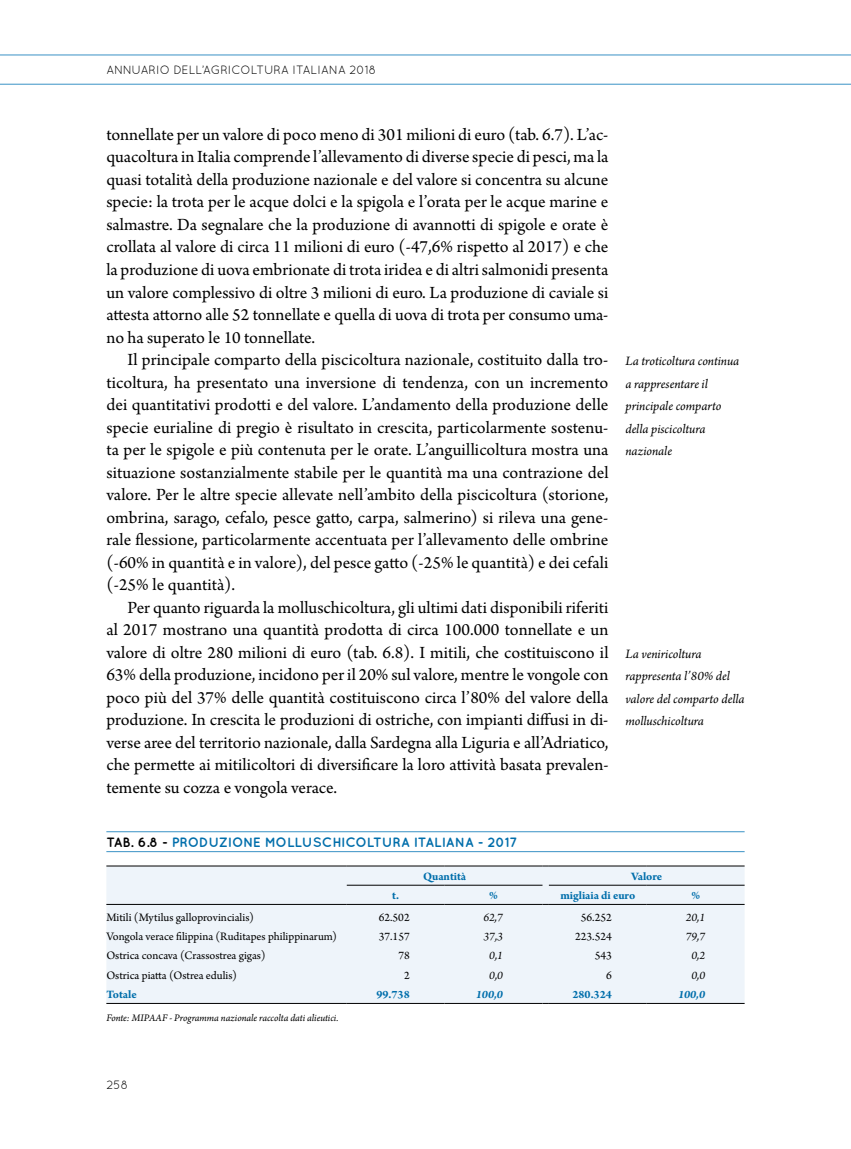
<style>
.page{position:relative;width:851px;height:1149px;background:#fff}
.page>*{position:absolute;margin:0;border:0;box-sizing:border-box;transform-origin:0 0}
.t1{font:18px/22.5px "Arno Pro";letter-spacing:.025em;color:#000;text-align:justify}
.t2{font:italic 13.5px/22.5px "Arno Pro";letter-spacing:-.005em;color:#000}
.t3{font:700 13.5px "Quicksand";color:#006eab}
.t4{font:12px "Arno Pro";color:#000}
.t5{font:700 12px "Arno Pro";color:#006eab}
.t6{font:12px "Arno Pro";letter-spacing:.025em;color:#000}
.t7{font:12px "Quicksand";color:#000}
.t8{font:italic 12px "Arno Pro";color:#000}
.t9{font:italic 700 12px "Arno Pro";color:#006eab}
.t10{font:italic 10.5px "Arno Pro";letter-spacing:-.005em;color:#000}
.s1{color:#000}
</style>
<div class="page">
<hr style="left:0;top:55px;width:850px;height:1px;background:#3a92c5">
<hr style="left:0;top:84px;width:850px;height:1px;background:#3a92c5">
<hr style="left:106px;top:831px;width:638px;height:1px;background:#3a92c5">
<hr style="left:106px;top:851px;width:638px;height:1px;background:#3a92c5">
<div style="left:106px;top:866px;width:638px;height:136px;background:#eef4fa"></div>
<hr style="left:106px;top:865px;width:241px;height:1px;background:#000">
<hr style="left:347px;top:865px;width:97px;height:1px;background:#000">
<hr style="left:444px;top:865px;width:98px;height:1px;background:#000">
<hr style="left:549px;top:865px;width:97px;height:1px;background:#000">
<hr style="left:646px;top:865px;width:98px;height:1px;background:#000">
<hr style="left:347px;top:884px;width:97px;height:1px;background:#000">
<hr style="left:444px;top:884px;width:98px;height:1px;background:#000">
<hr style="left:549px;top:884px;width:97px;height:1px;background:#000">
<hr style="left:646px;top:884px;width:98px;height:1px;background:#000">
<hr style="left:106px;top:903px;width:241px;height:1px;background:#000">
<hr style="left:347px;top:903px;width:97px;height:1px;background:#000">
<hr style="left:444px;top:903px;width:98px;height:1px;background:#000">
<hr style="left:549px;top:903px;width:97px;height:1px;background:#000">
<hr style="left:646px;top:903px;width:98px;height:1px;background:#000">
<hr style="left:106px;top:1002px;width:241px;height:1px;background:#000">
<hr style="left:347px;top:1002px;width:97px;height:1px;background:#000">
<hr style="left:444px;top:1002px;width:98px;height:1px;background:#000">
<hr style="left:549px;top:1002px;width:97px;height:1px;background:#000">
<hr style="left:646px;top:1002px;width:98px;height:1px;background:#000">
<p class="t7" style="left:106px;top:63px;width:271px">ANNUARIO DELL’AGRICOLTURA ITALIANA 2018</p>
<p class="t1" style="left:106px;top:124px;width:503px">tonnellate per un valore di poco meno di 301 milioni di euro (tab. 6.7). L’ac&shy;quacoltura in Italia comprende l’allevamento di diverse specie di pesci, ma la quasi totalità della produzione nazionale e del valore si concentra su alcune specie: la trota per le acque dolci e la spigola e l’orata per le acque marine e salmastre. Da segnalare che la produzione di avannotti di spigole e orate è crollata al valore di circa 11 milioni di euro (-47,6% rispetto al 2017) e che la produzione di uova embrionate di trota iridea e di altri salmonidi presenta un valore complessivo di oltre 3 milioni di euro. La produzione di caviale si attesta attorno alle 52 tonnellate e quella di uova di trota per consumo uma&shy;no ha superato le 10 tonnellate.</p>
<p class="t1" style="left:106px;top:349px;width:503px;text-indent:21px">Il principale comparto della piscicoltura nazionale, costituito dalla tro&shy;ticoltura, ha presentato una inversione di tendenza, con un incremento dei quantitativi prodotti e del valore. L’andamento della produzione delle specie eurialine di pregio è risultato in crescita, particolarmente sostenu&shy;ta per le spigole e più contenuta per le orate. L’anguillicoltura mostra una situazione sostanzialmente stabile per le quantità ma una contrazione del valore. Per le altre specie allevate nell’ambito della piscicoltura (storione, ombrina, sarago, cefalo, pesce gatto, carpa, salmerino) si rileva una gene&shy;rale flessione, particolarmente accentuata per l’allevamento delle ombrine (-60% in quantità e in valore), del pesce gatto (-25% le quantità) e dei cefali (-25% le quantità).</p>
<p class="t1" style="left:106px;top:597px;width:503px;text-indent:21px">Per quanto riguarda la molluschicoltura, gli ultimi dati disponibili riferiti al 2017 mostrano una quantità prodotta di circa 100.000 tonnellate e un valore di oltre 280 milioni di euro (tab. 6.8). I mitili, che costituiscono il 63% della produzione, incidono per il 20% sul valore, mentre le vongole con poco più del 37% delle quantità costituiscono circa l’80% del valore della produzione. In crescita le produzioni di ostriche, con impianti diffusi in di&shy;verse aree del territorio nazionale, dalla Sardegna alla Liguria e all’Adriatico, che permette ai mitilicoltori di diversificare la loro attività basata prevalen&shy;temente su cozza e vongola verace.</p>
<p class="t2" style="left:625px;top:350px;width:115px">La troticoltura continua a rappresentare il principale comparto della piscicoltura nazionale</p>
<p class="t2" style="left:625px;top:643px;width:121px">La veniricoltura rappresenta l’80% del valore del comparto della molluschicoltura</p>
<p class="t3" style="left:106px;top:833px;width:412px"><span class="s1">TAB. 6.8 -</span> PRODUZIONE MOLLUSCHICOLTURA ITALIANA - 2017</p>
<p class="t5" style="left:423px;top:868px;width:45px">Quantità</p>
<p class="t5" style="left:631px;top:868px;width:33px">Valore</p>
<p class="t5" style="left:392px;top:888px;width:8px">t.</p>
<p class="t5" style="left:489px;top:888px;width:10px">%</p>
<p class="t5" style="left:560px;top:888px;width:76px">migliaia di euro</p>
<p class="t5" style="left:691px;top:888px;width:10px">%</p>
<p class="t4" style="left:106px;top:910px;width:149px">Mitili (Mytilus galloprovincialis)</p>
<p class="t4" style="left:378px;top:910px;width:33px">62.502</p>
<p class="t8" style="left:483px;top:910px;width:21px">62,7</p>
<p class="t4" style="left:580px;top:910px;width:33px">56.252</p>
<p class="t8" style="left:685px;top:910px;width:21px">20,1</p>
<p class="t6" style="left:106px;top:929px;width:232px">Vongola verace filippina (Ruditapes philippinarum)</p>
<p class="t4" style="left:378px;top:929px;width:33px">37.157</p>
<p class="t8" style="left:483px;top:929px;width:21px">37,3</p>
<p class="t4" style="left:575px;top:929px;width:38px">223.524</p>
<p class="t8" style="left:685px;top:929px;width:21px">79,7</p>
<p class="t4" style="left:106px;top:948px;width:161px">Ostrica concava (Crassostrea gigas)</p>
<p class="t4" style="left:398px;top:948px;width:13px">78</p>
<p class="t8" style="left:489px;top:948px;width:15px">0,1</p>
<p class="t4" style="left:594px;top:948px;width:19px">543</p>
<p class="t8" style="left:691px;top:948px;width:15px">0,2</p>
<p class="t4" style="left:106px;top:967px;width:132px">Ostrica piatta (Ostrea edulis)</p>
<p class="t4" style="left:404px;top:967px;width:7px">2</p>
<p class="t8" style="left:489px;top:967px;width:15px">0,0</p>
<p class="t4" style="left:606px;top:967px;width:7px">6</p>
<p class="t8" style="left:691px;top:967px;width:15px">0,0</p>
<p class="t5" style="left:106px;top:986px;width:32px">Totale</p>
<p class="t5" style="left:376px;top:986px;width:35px">99.738</p>
<p class="t9" style="left:476px;top:986px;width:29px">100,0</p>
<p class="t5" style="left:572px;top:986px;width:41px">280.324</p>
<p class="t9" style="left:678px;top:986px;width:29px">100,0</p>
<p class="t10" style="left:106px;top:1011px;width:233px">Fonte: MIPAAF - Programma nazionale raccolta dati alieutici.</p>
<p class="t7" style="left:106px;top:1077px;width:23px">258</p>
</div>
